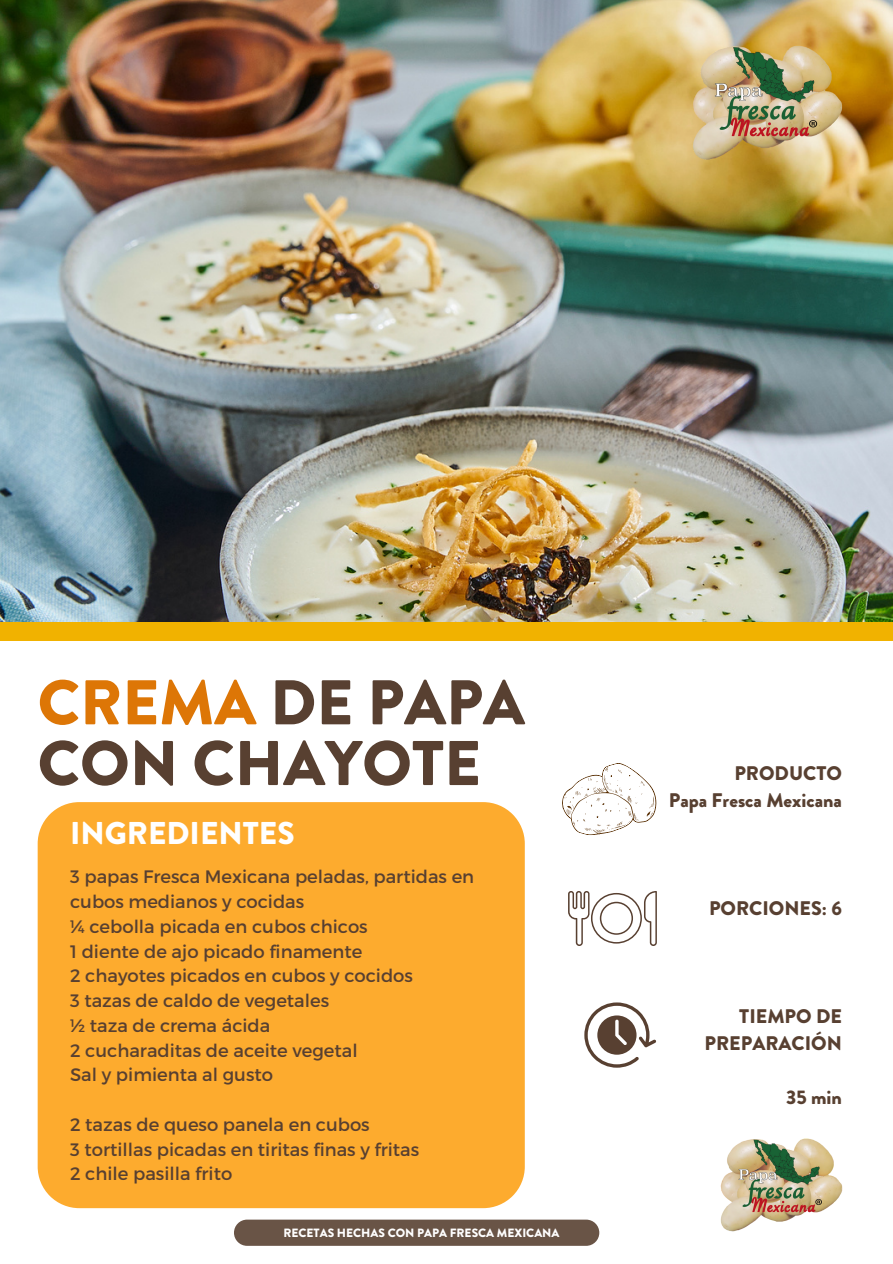
<style>
.page{position:relative;width:893px;height:1264px;background:#fff}
.page>*{position:absolute;margin:0;border:0;box-sizing:border-box;transform-origin:0 0}
.t1{font:900 63px "Brandon Grotesque";color:#584031}
.t2{font:900 31.5px "Brandon Grotesque";color:#fff}
.t3{font:900 19.65px/27px "Brandon Grotesque";color:#584031;text-align:right}
.t4{font:18px/24.8px "Montserrat";color:#584031}
.t5{font:900 12px "Brandon Grotesque";color:#fff}
.s1{color:#dd7606}
</style>
<div class="page">
<div style="left:38px;top:802px;width:486px;height:406px;background:#fdab2e"></div>
<div style="left:234px;top:1219px;width:365px;height:26px;background:#695446;border-radius:13px"></div>
<img style="left:0;top:0;width:892px;height:622px">
<img style="left:720px;top:1138px;width:122px;height:94px">
<svg style="left:584px;top:1002px;width:72px;height:65px"></svg>
<svg style="left:568px;top:891px;width:88px;height:55px"></svg>
<svg style="left:562px;top:763px;width:94px;height:72px"></svg>
<img style="left:692px;top:29px;width:150px;height:149px">
<div style="left:0;top:622px;width:892px;height:18px;background:#f1b200"></div>
<p class="t1" style="left:38px;top:658px;width:488px"><span class="s1">CREMA</span> DE PAPA</p>
<p class="t1" style="left:38px;top:719px;width:445px">CON CHAYOTE</p>
<p class="t2" style="left:70px;top:811px;width:226px">INGREDIENTES</p>
<p class="t4" style="left:70px;top:863px;width:405px">3 papas Fresca Mexicana peladas, partidas en cubos medianos y cocidas</p>
<p class="t4" style="left:70px;top:913px;width:299px">¼ cebolla picada en cubos chicos</p>
<p class="t4" style="left:70px;top:937px;width:294px">1 diente de ajo picado finamente</p>
<p class="t4" style="left:70px;top:962px;width:344px">2 chayotes picados en cubos y cocidos</p>
<p class="t4" style="left:70px;top:987px;width:260px">3 tazas de caldo de vegetales</p>
<p class="t4" style="left:70px;top:1012px;width:202px">½ taza de crema ácida</p>
<p class="t4" style="left:70px;top:1036px;width:289px">2 cucharaditas de aceite vegetal</p>
<p class="t4" style="left:70px;top:1061px;width:204px">Sal y pimienta al gusto</p>
<p class="t4" style="left:70px;top:1111px;width:301px">2 tazas de queso panela en cubos</p>
<p class="t4" style="left:70px;top:1135px;width:350px">3 tortillas picadas en tiritas finas y fritas</p>
<p class="t4" style="left:70px;top:1160px;width:164px">2 chile pasilla frito</p>
<p class="t5" style="left:283px;top:1224px;width:277px">RECETAS HECHAS CON PAPA FRESCA MEXICANA</p>
<p class="t3" style="left:734px;top:760px;width:109px">PRODUCTO</p>
<p class="t3" style="left:668px;top:787px;width:175px">Papa Fresca Mexicana</p>
<p class="t3" style="left:709px;top:895px;width:134px">PORCIONES: 6</p>
<p class="t3" style="left:704px;top:1003px;width:139px">TIEMPO DE<br>PREPARACIÓN</p>
<p class="t3" style="left:786px;top:1083px;width:57px">35 min</p>
</div>
